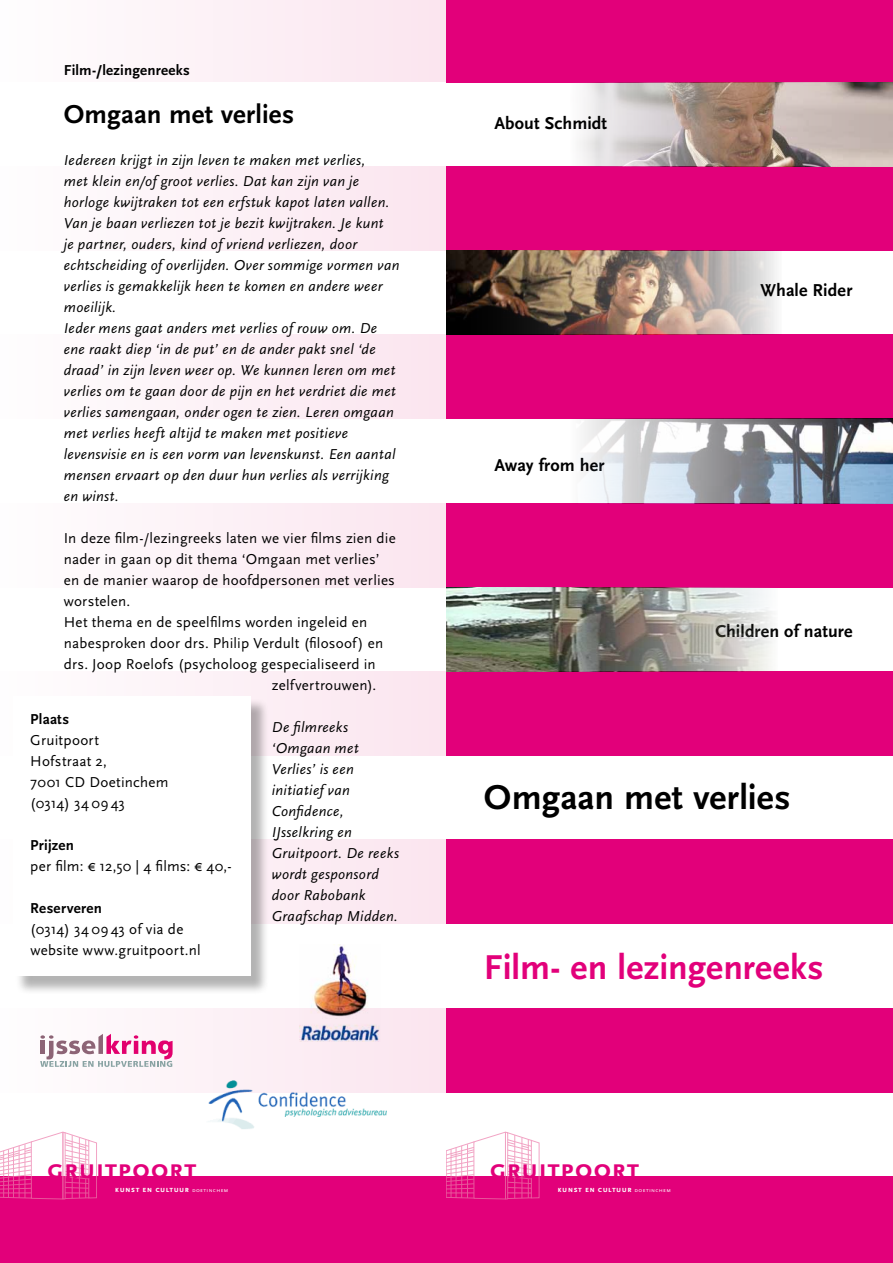
<style>
.page{position:relative;width:893px;height:1263px;background:#fff}
.page>*{position:absolute;margin:0;border:0;box-sizing:border-box;transform-origin:0 0}
.t1{font:700 36px "Scala Sans";letter-spacing:.005em;color:#e2007a}
.t2{font:700 36px "Scala Sans";letter-spacing:.005em;color:#000}
.t3{font:700 27.75px "Scala Sans Caps";letter-spacing:.015em;color:#e2007a}
.t4{font:700 27px "Scala Sans";letter-spacing:.005em;color:#000}
.t5{font:700 18px "Scala Sans";letter-spacing:.005em;color:#000}
.t6{font:italic 15px/21px "Scala Sans";letter-spacing:.02em;color:#000}
.t7{font:15px "Scala Sans Pro";letter-spacing:.015em;color:#000}
.t8{font:15px/21px "Scala Sans";letter-spacing:.015em;color:#000}
.t9{font:700 15px "Scala Sans";letter-spacing:.015em;color:#000}
.t10{font:700 8.4px "Scala Sans Caps";letter-spacing:.05em;color:#fff}
.s1{font-weight:700}
.s2{font-family:"Scala Sans Euro"}
.s3{font-weight:400;font-size:6px}
</style>
<div class="page">
<div style="left:0;top:1008px;width:446px;height:84px;background:#fcf1f6"></div>
<div style="left:0;top:840px;width:446px;height:84px;background:#fbe5ef"></div>
<div style="left:0;top:671px;width:446px;height:85px;background:linear-gradient(to right,#fefdfe,#fbe5ef)"></div>
<div style="left:0;top:503px;width:446px;height:84px;background:#fcf1f6"></div>
<div style="left:0;top:335px;width:446px;height:84px;background:#fcf1f6"></div>
<div style="left:0;top:166px;width:446px;height:84px;background:#fcf1f6"></div>
<div style="left:0;top:0;width:446px;height:82px;background:#fcf1f6"></div>
<img style="left:205px;top:1080px;width:184px;height:49px">
<img style="left:299px;top:944px;width:82px;height:98px">
<svg style="left:40px;top:1034px;width:133px;height:33px"></svg>
<div style="left:446px;top:1177px;width:447px;height:86px;background:#e2007a"></div>
<div style="left:0;top:1177px;width:446px;height:86px;background:#e2007a"></div>
<div style="left:446px;top:1008px;width:447px;height:84px;background:#e2007a"></div>
<div style="left:446px;top:840px;width:447px;height:84px;background:#e2007a"></div>
<div style="left:446px;top:671px;width:447px;height:85px;background:#e2007a"></div>
<div style="left:446px;top:503px;width:447px;height:84px;background:#e2007a"></div>
<div style="left:446px;top:335px;width:447px;height:84px;background:#e2007a"></div>
<div style="left:446px;top:166px;width:447px;height:84px;background:#e2007a"></div>
<div style="left:446px;top:0;width:447px;height:82px;background:#e2007a"></div>
<svg style="left:446px;top:1131px;width:94px;height:69px"></svg>
<svg style="left:0;top:1131px;width:97px;height:69px"></svg>
<img style="left:570px;top:82px;width:323px;height:84px">
<img style="left:446px;top:250px;width:335px;height:85px">
<img style="left:583px;top:419px;width:310px;height:84px">
<img style="left:446px;top:587px;width:332px;height:84px">
<div style="left:16px;top:698px;width:253px;height:297px;background:#000;opacity:.3"></div>
<div style="left:13px;top:696px;width:238px;height:280px;background:#fff"></div>
<p class="t9" style="left:64px;top:62px;width:128px">Film-/lezingenreeks</p>
<h3 class="t4" style="left:64px;top:99px;width:232px">Omgaan met verlies</h3>
<p class="t6" style="left:64px;top:150px;width:337px">Iedereen krijgt in zijn leven te maken met verlies,<br>met klein en/of groot verlies. Dat kan zijn van je horloge kwijtraken tot een erfstuk kapot laten vallen.<br>Van je baan verliezen tot je bezit kwijtraken. Je kunt<br>je partner, ouders, kind of vriend verliezen, door echtscheiding of overlijden. Over sommige vormen van verlies is gemakkelijk heen te komen en andere weer moeilijk.<br>Ieder mens gaat anders met verlies of rouw om. De ene raakt diep ‘in de put’ en de ander pakt snel ‘de draad’ in zijn leven weer op. We kunnen leren om met verlies om te gaan door de pijn en het verdriet die met verlies samengaan, onder ogen te zien. Leren omgaan met verlies heeft altijd te maken met positieve levensvisie en is een vorm van levenskunst. Een aantal mensen ervaart op den duur hun verlies als verrijking en winst.</p>
<p class="t7" style="left:64px;top:529px;width:334px">In deze film-/lezingreeks laten we vier films zien die</p>
<p class="t7" style="left:64px;top:550px;width:317px">nader in gaan op dit thema ‘Omgaan met verlies’</p>
<p class="t7" style="left:64px;top:571px;width:333px">en de manier waarop de hoofdpersonen met verlies</p>
<p class="t7" style="left:64px;top:592px;width:68px">worstelen.</p>
<p class="t7" style="left:64px;top:613px;width:305px">Het thema en de speelfilms worden ingeleid en</p>
<p class="t7" style="left:64px;top:634px;width:321px">nabesproken door drs. Philip Verdult (filosoof) en</p>
<p class="t7" style="left:64px;top:655px;width:314px">drs. Joop Roelofs (psycholoog gespecialiseerd in</p>
<p class="t7" style="left:272px;top:676px;width:106px">zelfvertrouwen).</p>
<p class="t6" style="left:272px;top:717px;width:129px">De filmreeks ‘Omgaan met<br>Verlies’ is een initiatief van<br>Confidence,<br>IJsselkring en<br>Gruitpoort. De reeks wordt gesponsord door Rabobank<br>Graafschap Midden.</p>
<p class="t9" style="left:30px;top:711px;width:40px">Plaats</p>
<p class="t8" style="left:30px;top:730px;width:140px">Gruitpoort<br>Hofstraat 2,<br>7001 CD Doetinchem (0314) 34 09 43</p>
<p class="t8" style="left:30px;top:835px;width:203px"><span class="s1">Prijzen<br></span>per film: <span class="s2">5</span> 12,50 | 4 films: <span class="s2">5</span> 40,-</p>
<p class="t9" style="left:30px;top:900px;width:73px">Reserveren</p>
<p class="t8" style="left:30px;top:919px;width:172px">(0314) 34 09 43 of via de website www.gruitpoort.nl</p>
<p class="t5" style="left:494px;top:114px;width:114px">About Schmidt</p>
<p class="t5" style="left:494px;top:455px;width:112px">Away from her</p>
<p class="t5" style="left:760px;top:280px;width:94px">Whale Rider</p>
<p class="t5" style="left:715px;top:622px;width:139px">Children of nature</p>
<h1 class="t2" style="left:484px;top:778px;width:308px">Omgaan met verlies</h1>
<h1 class="t1" style="left:484px;top:948px;width:341px">Film- en lezingenreeks</h1>
<h2 class="t3" style="left:47px;top:1153px;width:152px">gruitpoort</h2>
<h2 class="t3" style="left:489px;top:1153px;width:152px">gruitpoort</h2>
<p class="t10" style="left:115px;top:1184px;width:115px">kunst en cultuur <span class="s3">doetinchem</span></p>
<p class="t10" style="left:557px;top:1184px;width:115px">kunst en cultuur <span class="s3">doetinchem</span></p>
</div>
